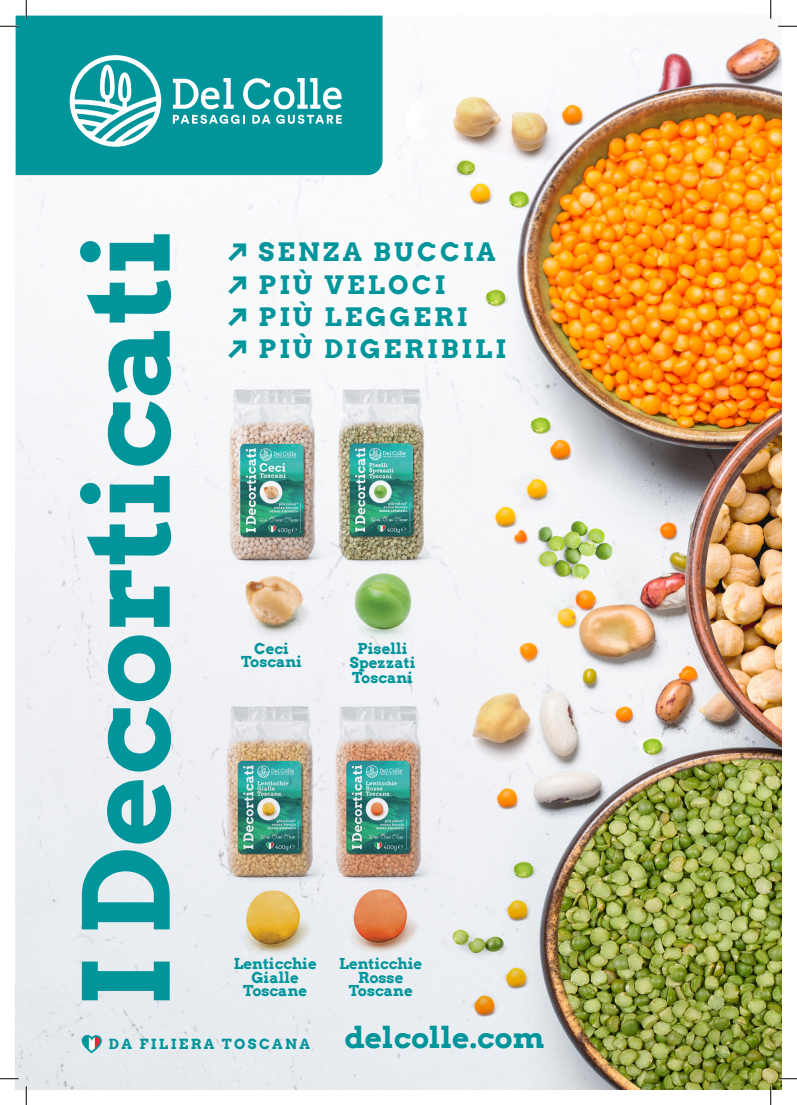
<style>
.page{position:relative;width:797px;height:1105px;background:#fff}
.page>*{position:absolute;margin:0;border:0;box-sizing:border-box;transform-origin:0 0}
.t1{font:700 118.5px "Arvo";color:#00959b}
.t2{font:700 29.12px "Arvo";color:#00959b}
.t3{font:700 25.38px/32.2px "Arvo";letter-spacing:.12em;color:#00959b}
.t4{font:700 15px/13.6px "Arvo";color:#00959b;text-align:center}
.t5{font:700 14px "Arvo";letter-spacing:.16em;color:#00959b}
.s1{font-family:"Galano Grotesque";font-size:26.12px}
</style>
<div class="page">
<img style="left:16px;top:16px;width:765px;height:1073px">
<svg style="left:81px;top:1034px;width:22px;height:55px"></svg>
<img style="left:221px;top:573px;width:96px;height:81px">
<img style="left:334px;top:373px;width:109px;height:200px">
<img style="left:210px;top:373px;width:124px;height:200px">
<img style="left:331px;top:564px;width:97px;height:87px">
<img style="left:208px;top:691px;width:108px;height:199px">
<img style="left:316px;top:691px;width:124px;height:199px">
<img style="left:230px;top:872px;width:85px;height:90px">
<img style="left:343px;top:870px;width:79px;height:91px">
<div style="left:16px;top:16px;width:366px;height:159px;background:#00959b"></div>
<svg style="left:70px;top:55px;width:91px;height:92px"></svg>
<svg style="left:173px;top:78px;width:61px;height:31px"></svg>
<svg style="left:243px;top:78px;width:98px;height:31px"></svg>
<svg style="left:173px;top:115px;width:72px;height:9px"></svg>
<svg style="left:252px;top:115px;width:18px;height:9px"></svg>
<svg style="left:276px;top:115px;width:66px;height:9px"></svg>
<svg style="left:0;top:25px;width:19px;height:2px"></svg>
<svg style="left:778px;top:25px;width:19px;height:2px"></svg>
<svg style="left:0;top:1078px;width:19px;height:1px"></svg>
<svg style="left:778px;top:1078px;width:19px;height:1px"></svg>
<svg style="left:25px;top:0;width:2px;height:19px"></svg>
<svg style="left:25px;top:1086px;width:2px;height:19px"></svg>
<svg style="left:770px;top:0;width:1px;height:19px"></svg>
<svg style="left:770px;top:1086px;width:1px;height:19px"></svg>
<p class="t1" style="left:52px;top:1007px;width:780px;rotate:-90deg">I Decorticati</p>
<p class="t3" style="left:227px;top:236px;width:270px"><span class="s1">↗</span> SENZA BUCCIA <span class="s1">↗</span> PIÙ VELOCI<br><span class="s1">↗</span> PIÙ LEGGERI</p>
<p class="t3" style="left:227px;top:333px;width:280px"><span class="s1">↗</span> PIÙ DIGERIBILI</p>
<p class="t4" style="left:254px;top:641px;width:36px">Ceci</p>
<p class="t4" style="left:241px;top:655px;width:62px">Toscani</p>
<p class="t4" style="left:357px;top:642px;width:52px">Piselli</p>
<p class="t4" style="left:350px;top:654px;width:67px;line-height:15.5px;text-align:left">Spezzati<br>Toscani</p>
<p class="t4" style="left:234px;top:957px;width:85px">Lenticchie</p>
<p class="t4" style="left:243px;top:970px;width:65px">Gialle<br>Toscane</p>
<p class="t4" style="left:339px;top:957px;width:85px">Lenticchie</p>
<p class="t4" style="left:349px;top:970px;width:65px">Rosse<br>Toscane</p>
<p class="t5" style="left:109px;top:1035px;width:202px">DA FILIERA TOSCANA</p>
<p class="t2" style="left:344px;top:1019px;width:201px">delcolle.com</p>
</div>
